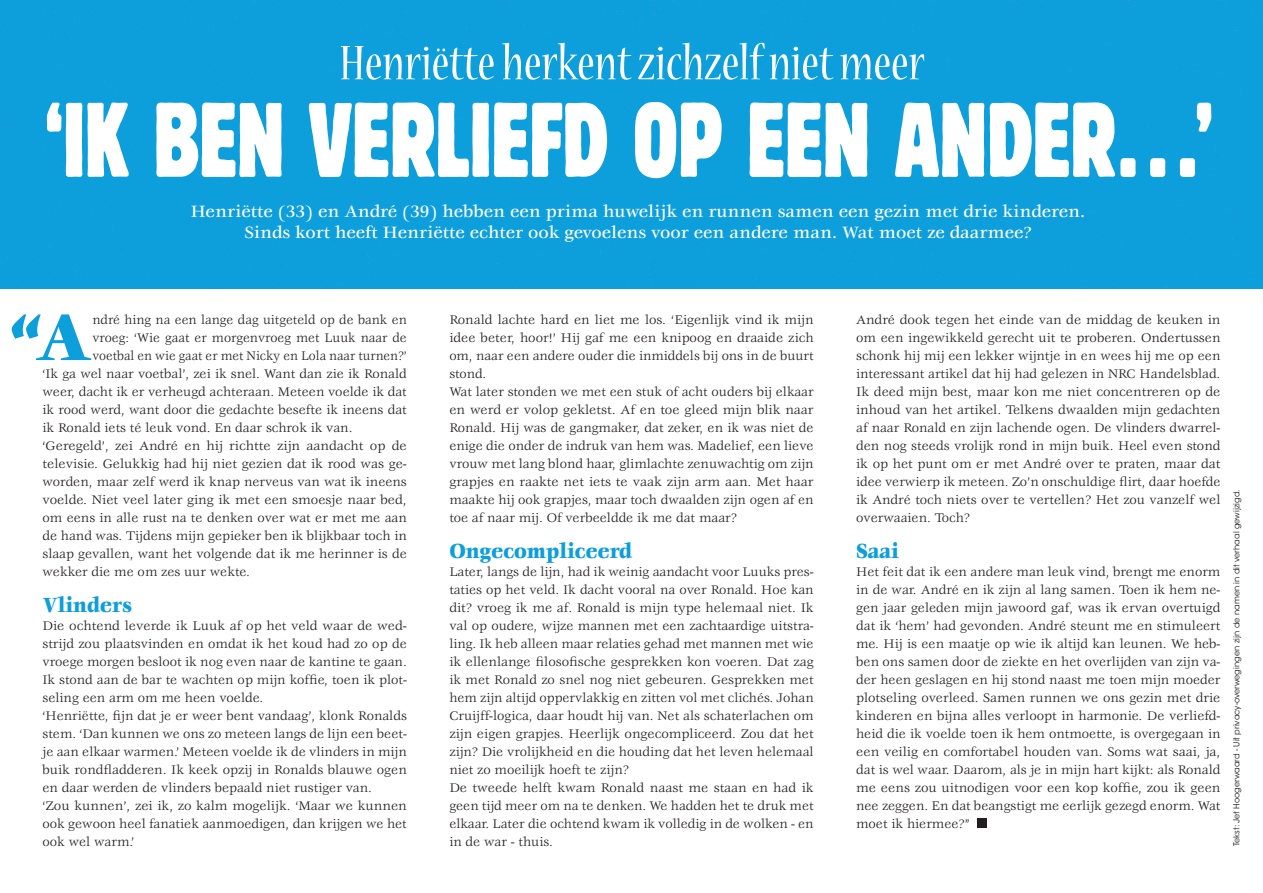
<style>
.page{position:relative;width:1263px;height:893px;background:#fff}
.page>*{position:absolute;margin:0;border:0;box-sizing:border-box;transform-origin:0 0}
.TITEL{font:condensed 105px "Block BE";letter-spacing:-.01em;color:#fff;scale:.85 1}
.BROODTEKST_KAP{font:900 71.25px "Veljovic Std";color:#0d9edc}
.BOVENTITEL{font:condensed 54px "Nueva Std";color:#fff}
.TUSSENKOP{font:900 22.5px "Veljovic Std";color:#0d9edc;scale:.9 1}
.INLEIDING{font:500 18px "Veljovic Std";color:#fff}
.BROODTEKST{font:13.65px/18px "Veljovic Std";color:#231f20;text-align:justify}
.BROODTEKST_KAP-2{font:13.65px/18px "Veljovic Std";color:#231f20;text-align:justify}
.TEKSTCREDIT{font:8.25px "ITC Avant Garde Std";color:#231f20}
</style>
<div class="page">
<div style="left:0;top:0;width:1263px;height:288px;background:#0d9edc"></div>
<div style="left:977px;top:819px;width:10px;height:9px;background:#231f20"></div>
<p class="BOVENTITEL" style="left:339px;top:39px;width:587px">Henriëtte herkent zichzelf niet meer</p>
<p class="TITEL" style="left:45px;top:79px;width:1376px">‘IK BEN VERLIEFD OP EEN ANDER…’</p>
<p class="INLEIDING" style="left:191px;top:201px;width:896px">Henriëtte (33) en André (39) hebben een prima huwelijk en runnen samen een gezin met drie kinderen.</p>
<p class="INLEIDING" style="left:244px;top:223px;width:788px">Sinds kort heeft Henriëtte echter ook gevoelens voor een andere man. Wat moet ze daarmee?</p>
<p class="BROODTEKST_KAP-2" style="left:92px;top:311px;width:316px">ndré hing na een lange dag uitgeteld op de bank en vroeg: ‘Wie gaat er morgenvroeg met Luuk naar de voetbal en wie gaat er met Nicky en Lola naar turnen?’</p>
<p class="BROODTEKST" style="left:43px;top:365px;width:366px">‘Ik ga wel naar voetbal’, zei ik snel. Want dan zie ik Ronald weer, dacht ik er verheugd achteraan. Meteen voelde ik dat ik rood werd, want door die gedachte besefte ik ineens dat ik Ronald iets té leuk vond. En daar schrok ik van.</p>
<p class="BROODTEKST" style="left:43px;top:437px;width:366px">‘Geregeld’, zei André en hij richtte zijn aandacht op de televisie. Gelukkig had hij niet gezien dat ik rood was ge&shy;worden, maar zelf werd ik knap nerveus van wat ik ineens voelde. Niet veel later ging ik met een smoesje naar bed, om eens in alle rust na te denken over wat er met me aan de hand was. Tijdens mijn gepieker ben ik blijkbaar toch in slaap gevallen, want het volgende dat ik me herinner is de wekker die me om zes uur wekte.</p>
<p class="TUSSENKOP" style="left:43px;top:592px;width:101px">Vlinders</p>
<p class="BROODTEKST" style="left:43px;top:617px;width:366px">Die ochtend leverde ik Luuk af op het veld waar de wed&shy;strijd zou plaatsvinden en omdat ik het koud had zo op de vroege morgen besloot ik nog even naar de kantine te gaan.<br>Ik stond aan de bar te wachten op mijn koffie, toen ik plot&shy;seling een arm om me heen voelde.</p>
<p class="BROODTEKST" style="left:43px;top:707px;width:366px">‘Henriëtte, fijn dat je er weer bent vandaag’, klonk Ronalds stem. ‘Dan kunnen we ons zo meteen langs de lijn een beet&shy;je aan elkaar warmen.’ Meteen voelde ik de vlinders in mijn buik rondfladderen. Ik keek opzij in Ronalds blauwe ogen en daar werden de vlinders bepaald niet rustiger van.</p>
<p class="BROODTEKST" style="left:43px;top:797px;width:366px">‘Zou kunnen’, zei ik, zo kalm mogelijk. ‘Maar we kunnen ook gewoon heel fanatiek aanmoedigen, dan krijgen we het ook wel warm.’</p>
<p class="BROODTEKST_KAP" style="left:11px;top:298px;width:82px">“A</p>
<p class="BROODTEKST" style="left:449px;top:311px;width:366px">Ronald lachte hard en liet me los. ‘Eigenlijk vind ik mijn idee beter, hoor!’ Hij gaf me een knipoog en draaide zich om, naar een andere ouder die inmiddels bij ons in de buurt stond.</p>
<p class="BROODTEKST" style="left:449px;top:383px;width:366px">Wat later stonden we met een stuk of acht ouders bij elkaar en werd er volop gekletst. Af en toe gleed mijn blik naar Ronald. Hij was de gangmaker, dat zeker, en ik was niet de enige die onder de indruk van hem was. Madelief, een lieve vrouw met lang blond haar, glimlachte zenuwachtig om zijn grapjes en raakte net iets te vaak zijn arm aan. Met haar maakte hij ook grapjes, maar toch dwaalden zijn ogen af en toe af naar mij. Of verbeeldde ik me dat maar?</p>
<p class="TUSSENKOP" style="left:449px;top:538px;width:205px">Ongecompliceerd</p>
<p class="BROODTEKST" style="left:449px;top:563px;width:366px">Later, langs de lijn, had ik weinig aandacht voor Luuks pres&shy;taties op het veld. Ik dacht vooral na over Ronald. Hoe kan dit? vroeg ik me af. Ronald is mijn type helemaal niet. Ik val op oudere, wijze mannen met een zachtaardige uitstra&shy;ling. Ik heb alleen maar relaties gehad met mannen met wie ik ellenlange filosofische gesprekken kon voeren. Dat zag ik met Ronald zo snel nog niet gebeuren. Gesprekken met hem zijn altijd oppervlakkig en zitten vol met clichés. Johan Cruijff-logica, daar houdt hij van. Net als schaterlachen om zijn eigen grapjes. Heerlijk ongecompliceerd. Zou dat het zijn? Die vrolijkheid en die houding dat het leven helemaal niet zo moeilijk hoeft te zijn?</p>
<p class="BROODTEKST" style="left:449px;top:779px;width:366px">De tweede helft kwam Ronald naast me staan en had ik geen tijd meer om na te denken. We hadden het te druk met elkaar. Later die ochtend kwam ik volledig in de wolken - en in de war - thuis.</p>
<p class="BROODTEKST" style="left:856px;top:311px;width:366px">André dook tegen het einde van de middag de keuken in om een ingewikkeld gerecht uit te proberen. Ondertussen schonk hij mij een lekker wijntje in en wees hij me op een interessant artikel dat hij had gelezen in NRC Handelsblad.<br>Ik deed mijn best, maar kon me niet concentreren op de inhoud van het artikel. Telkens dwaalden mijn gedachten af naar Ronald en zijn lachende ogen. De vlinders dwarrel&shy;den nog steeds vrolijk rond in mijn buik. Heel even stond ik op het punt om er met André over te praten, maar dat idee verwierp ik meteen. Zo’n onschuldige flirt, daar hoefde ik André toch niets over te vertellen? Het zou vanzelf wel overwaaien. Toch?</p>
<p class="TUSSENKOP" style="left:856px;top:538px;width:49px">Saai</p>
<p class="BROODTEKST" style="left:856px;top:563px;width:366px">Het feit dat ik een andere man leuk vind, brengt me enorm in de war. André en ik zijn al lang samen. Toen ik hem ne&shy;gen jaar geleden mijn jawoord gaf, was ik ervan overtuigd dat ik ‘hem’ had gevonden. André steunt me en stimuleert me. Hij is een maatje op wie ik altijd kan leunen. We heb&shy;ben ons samen door de ziekte en het overlijden van zijn va&shy;der heen geslagen en hij stond naast me toen mijn moeder plotseling overleed. Samen runnen we ons gezin met drie kinderen en bijna alles verloopt in harmonie. De verliefd&shy;heid die ik voelde toen ik hem ontmoette, is overgegaan in een veilig en comfortabel houden van. Soms wat saai, ja, dat is wel waar. Daarom, als je in mijn hart kijkt: als Ronald me eens zou uitnodigen voor een kop koffie, zou ik geen nee zeggen. En dat beangstigt me eerlijk gezegd enorm. Wat moet ik hiermee?”</p>
<p class="TEKSTCREDIT" style="left:1231px;top:846px;width:358px;rotate:-90deg">Tekst: Jet Hoogerwaard - Uit privacy-overwegingen zijn de namen in dit verhaal gewijzigd.</p>
</div>
